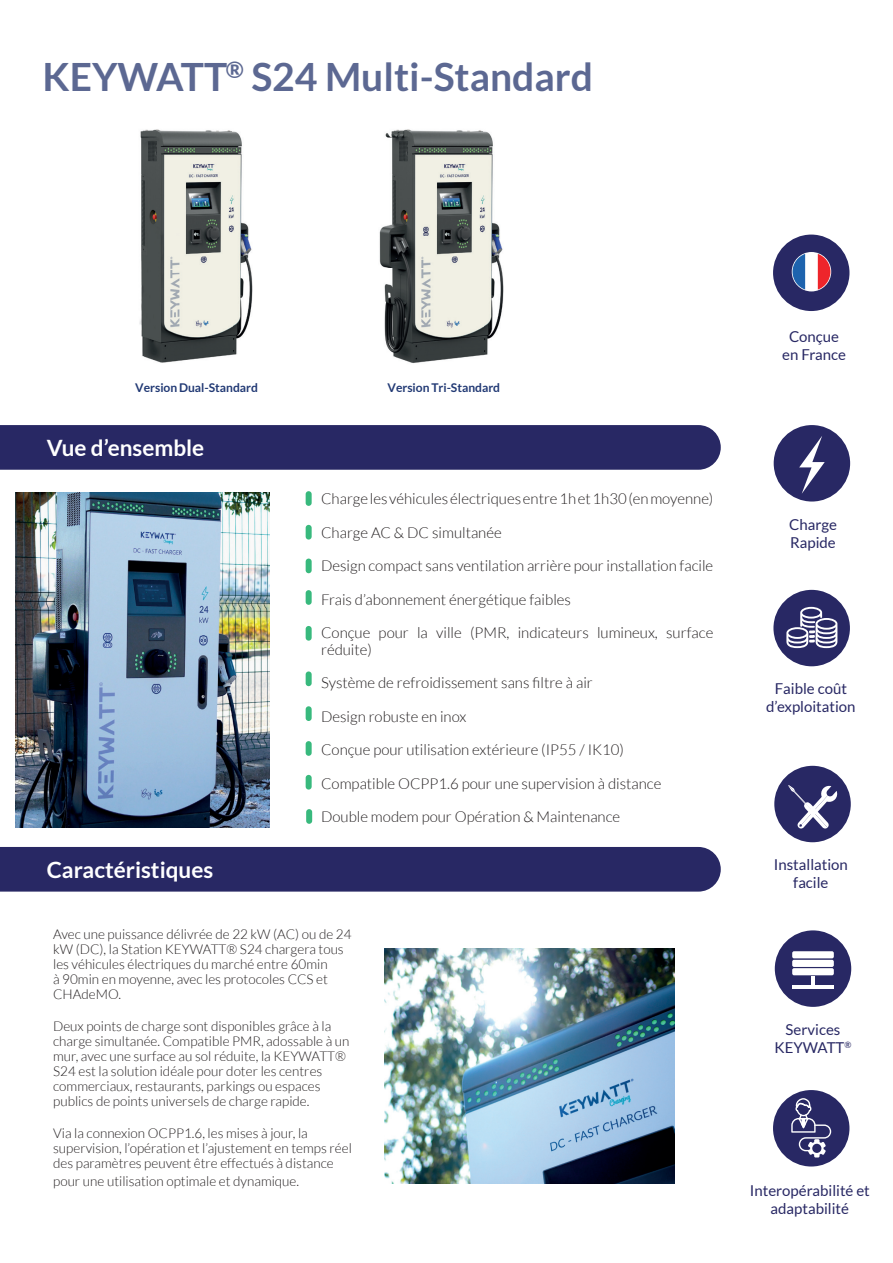
<style>
.page{position:relative;width:893px;height:1263px;background:#fff}
.page>*{position:absolute;margin:0;border:0;box-sizing:border-box;transform-origin:0 0}
.t1{font:700 39px "Lato";color:#5c6892}
.t2{font:700 22.5px "Lato";color:#fff}
.t3{font:300 15px/16.5px "Lato";color:#231f20}
.t4{font:15px/18px "Lato";color:#282864;text-align:center}
.t5{font:300 13.5px/15px "Lato";color:#231f20}
.t6{font:700 12px "Lato";color:#213974}
</style>
<div class="page">
<div style="left:0;top:847px;width:721px;height:44px;background:#282864"></div>
<div style="left:0;top:425px;width:721px;height:45px;background:#282864"></div>
<img style="left:385px;top:948px;width:290px;height:235px">
<div style="left:774px;top:425px;width:76px;height:76px;background:#282864;border-radius:50%"></div>
<svg style="left:799px;top:436px;width:26px;height:58px"></svg>
<div style="left:773px;top:590px;width:77px;height:76px;background:#282864;border-radius:50%"></div>
<svg style="left:786px;top:607px;width:51px;height:41px"></svg>
<div style="left:774px;top:766px;width:77px;height:76px;background:#282864;border-radius:50%"></div>
<svg style="left:788px;top:785px;width:50px;height:44px"></svg>
<div style="left:773px;top:235px;width:76px;height:76px;background:#282864;border-radius:50%"></div>
<div style="left:792px;top:252px;width:39px;height:39px;background:linear-gradient(to bottom,#fff,#fff);border-radius:50%"></div>
<svg style="left:792px;top:254px;width:13px;height:36px"></svg>
<svg style="left:818px;top:254px;width:12px;height:36px"></svg>
<div style="left:775px;top:930px;width:76px;height:77px;background:#282864;border-radius:50%"></div>
<svg style="left:811px;top:976px;width:4px;height:9px"></svg>
<hr style="left:792px;top:985px;width:42px;height:3px;background:#fff">
<div style="left:792px;top:951px;width:42px;height:7px;background:#fff;border-radius:2px"></div>
<div style="left:792px;top:968px;width:42px;height:7px;background:#fff;border-radius:2px"></div>
<div style="left:792px;top:960px;width:42px;height:7px;background:#fff;border-radius:2px"></div>
<div style="left:773px;top:1090px;width:76px;height:76px;background:#282864;border-radius:50%"></div>
<svg style="left:791px;top:1098px;width:40px;height:59px"></svg>
<img style="left:16px;top:492px;width:254px;height:335px">
<div style="left:306px;top:590px;width:6px;height:15px;background:#38b97d;border-radius:3px"></div>
<img style="left:379px;top:129px;width:125px;height:234px">
<div style="left:306px;top:525px;width:6px;height:15px;background:#38b97d;border-radius:3px"></div>
<div style="left:306px;top:558px;width:6px;height:15px;background:#38b97d;border-radius:3px"></div>
<div style="left:306px;top:626px;width:6px;height:15px;background:#38b97d;border-radius:3px"></div>
<div style="left:306px;top:706px;width:6px;height:15px;background:#38b97d;border-radius:3px"></div>
<div style="left:306px;top:741px;width:6px;height:15px;background:#38b97d;border-radius:3px"></div>
<div style="left:306px;top:775px;width:6px;height:14px;background:#38b97d;border-radius:3px"></div>
<div style="left:306px;top:809px;width:6px;height:15px;background:#38b97d;border-radius:3px"></div>
<div style="left:306px;top:491px;width:6px;height:15px;background:#38b97d;border-radius:3px"></div>
<img style="left:139px;top:129px;width:114px;height:234px">
<div style="left:306px;top:671px;width:6px;height:15px;background:#38b97d;border-radius:3px"></div>
<h1 class="t1" style="left:43px;top:56px;width:552px">KEYWATT<sup>®</sup> S24 Multi-Standard</h1>
<p class="t6" style="left:135px;top:381px;width:124px">Version Dual-Standard</p>
<p class="t6" style="left:387px;top:381px;width:114px">Version Tri-Standard</p>
<h2 class="t2" style="left:47px;top:436px;width:159px">Vue d’ensemble</h2>
<h2 class="t2" style="left:47px;top:858px;width:168px">Caractéristiques</h2>
<p class="t3" style="left:321px;top:492px;width:394px">Charge les véhicules électriques entre 1h et 1h30 (en moyenne)</p>
<p class="t3" style="left:321px;top:525px;width:182px">Charge AC &amp; DC simultanée</p>
<p class="t3" style="left:321px;top:559px;width:394px">Design compact sans ventilation arrière pour installation facile</p>
<p class="t3" style="left:321px;top:592px;width:251px">Frais d’abonnement énergétique faibles</p>
<p class="t3" style="left:321px;top:626px;width:394px">Conçue pour la ville (PMR, indicateurs lumineux, surface réduite)</p>
<p class="t3" style="left:321px;top:675px;width:273px">Système de refroidissement sans filtre à air</p>
<p class="t3" style="left:321px;top:709px;width:147px">Design robuste en inox</p>
<p class="t3" style="left:321px;top:743px;width:304px">Conçue pour utilisation extérieure (IP55 / IK10)</p>
<p class="t3" style="left:321px;top:776px;width:342px">Compatible OCPP1.6 pour une supervision à distance</p>
<p class="t3" style="left:321px;top:810px;width:301px">Double modem pour Opération &amp; Maintenance</p>
<p class="t5" style="left:53px;top:927px;width:300px">Avec une puissance délivrée de 22 kW (AC) ou de 24 kW (DC), la Station KEYWATT® S24 chargera tous les véhicules électriques du marché entre 60min<br>à 90min en moyenne, avec les protocoles CCS et CHAdeMO.</p>
<p class="t5" style="left:53px;top:1019px;width:298px">Deux points de charge sont disponibles grâce à la charge simultanée. Compatible PMR, adossable à un mur, avec une surface au sol réduite, la KEYWATT® S24 est la solution idéale pour doter les centres commerciaux, restaurants, parkings ou espaces publics de points universels de charge rapide.</p>
<p class="t5" style="left:53px;top:1126px;width:300px">Via la connexion OCPP1.6, les mises à jour, la supervision, l’opération et l’ajustement en temps réel des paramètres peuvent être effectués à distance</p>
<p class="t5" style="left:53px;top:1174px;width:248px">pour une utilisation optimale et dynamique.</p>
<p class="t4" style="left:782px;top:328px;width:65px">Conçue en France</p>
<p class="t4" style="left:789px;top:515px;width:49px;text-align:left">Charge<br>Rapide</p>
<p class="t4" style="left:766px;top:680px;width:91px">Faible coût d’exploitation</p>
<p class="t4" style="left:774px;top:856px;width:76px">Installation facile</p>
<p class="t4" style="left:775px;top:1021px;width:78px">Services<br>KEYWATT<sup>®</sup></p>
<p class="t4" style="left:750px;top:1182px;width:121px">Interopérabilité et adaptabilité</p>
</div>
